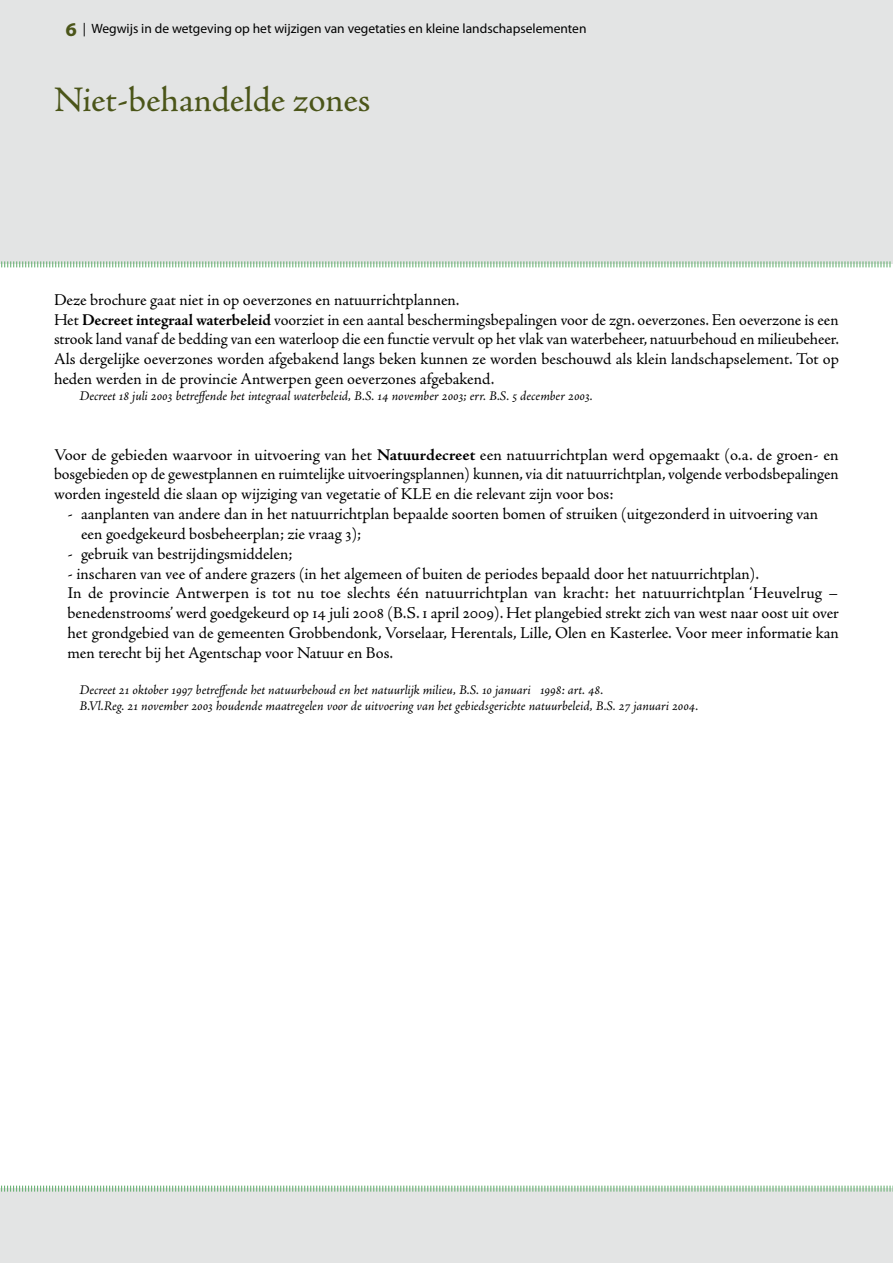
<style>
.page{position:relative;width:893px;height:1263px;background:#fff}
.page>*{position:absolute;margin:0;border:0;box-sizing:border-box;transform-origin:0 0}
.t1{font:36px "Adobe Jenson Pro";color:#4b5519}
.t2{font:16.5px/19.8px "Adobe Jenson Pro";letter-spacing:-.005em;color:#000}
.t3{font:italic 13.5px/16.2px "Adobe Jenson Pro";letter-spacing:-.005em;color:#000}
.t4{font:13.5px "Myriad Pro";color:#000}
.s1{font-weight:700;font-size:21px;color:#4b5519}
.s2{font-weight:700}
</style>
<div class="page">
<div style="left:0;top:0;width:893px;height:264px;background:#e3e4e4"></div>
<svg style="left:1px;top:261px;width:890px;height:7px"></svg>
<svg style="left:0;top:1185px;width:893px;height:78px;background:#e0e3e1"></svg>
<p class="t4" style="left:66px;top:20px;width:522px"><span class="s1">6</span> | Wegwijs in de wetgeving op het wijzigen van vegetaties en kleine landschapselementen</p>
<h1 class="t1" style="left:54px;top:79px;width:318px">Niet-behandelde zones</h1>
<p class="t2" style="left:54px;top:290px;width:786px">Deze brochure gaat niet in op oeverzones en natuurrichtplannen.<br>Het <span class="s2">Decreet integraal waterbeleid</span> voorziet in een aantal beschermingsbepalingen voor de zgn. oeverzones. Een oeverzone is een strook land vanaf de bedding van een waterloop die een functie vervult op het vlak van waterbeheer, natuurbehoud en milieubeheer.<br>Als dergelijke oeverzones worden afgebakend langs beken kunnen ze worden beschouwd als klein landschapselement. Tot op heden werden in de provincie Antwerpen geen oeverzones afgebakend.</p>
<p class="t3" style="left:80px;top:389px;width:515px">Decreet 18 juli 2003 betreffende het integraal waterbeleid, B.S. 14 november 2003; err. B.S. 5 december 2003.</p>
<p class="t2" style="left:54px;top:445px;width:786px;text-align:justify">Voor de gebieden waarvoor in uitvoering van het <span class="s2">Natuurdecreet</span> een natuurrichtplan werd opgemaakt (o.a. de groen- en bosgebieden op de gewestplannen en ruimtelijke uitvoeringsplannen) kunnen, via dit natuurrichtplan, volgende verbodsbepalingen worden ingesteld die slaan op wijziging van vegetatie of KLE en die relevant zijn voor bos:</p>
<p class="t2" style="left:81px;top:504px;width:739px;text-indent:-13px">- aanplanten van andere dan in het natuurrichtplan bepaalde soorten bomen of struiken (uitgezonderd in uitvoering van een goedgekeurd bosbeheerplan; zie vraag 3);</p>
<p class="t2" style="left:67px;top:544px;width:227px">- gebruik van bestrijdingsmiddelen;</p>
<p class="t2" style="left:67px;top:564px;width:773px">- inscharen van vee of andere grazers (in het algemeen of buiten de periodes bepaald door het natuurrichtplan).<br>In de provincie Antwerpen is tot nu toe slechts één natuurrichtplan van kracht: het natuurrichtplan ‘Heuvelrug – benedenstrooms’ werd goedgekeurd op 14 juli 2008 (B.S. 1 april 2009). Het plangebied strekt zich van west naar oost uit over het grondgebied van de gemeenten Grobbendonk, Vorselaar, Herentals, Lille, Olen en Kasterlee. Voor meer informatie kan men terecht bij het Agentschap voor Natuur en Bos.</p>
<p class="t3" style="left:80px;top:682px;width:620px">Decreet 21 oktober 1997 betreffende het natuurbehoud en het natuurlijk milieu, B.S. 10 januari 1998: art. 48.<br>B.Vl.Reg. 21 november 2003 houdende maatregelen voor de uitvoering van het gebiedsgerichte natuurbeleid, B.S. 27 januari 2004.</p>
</div>
